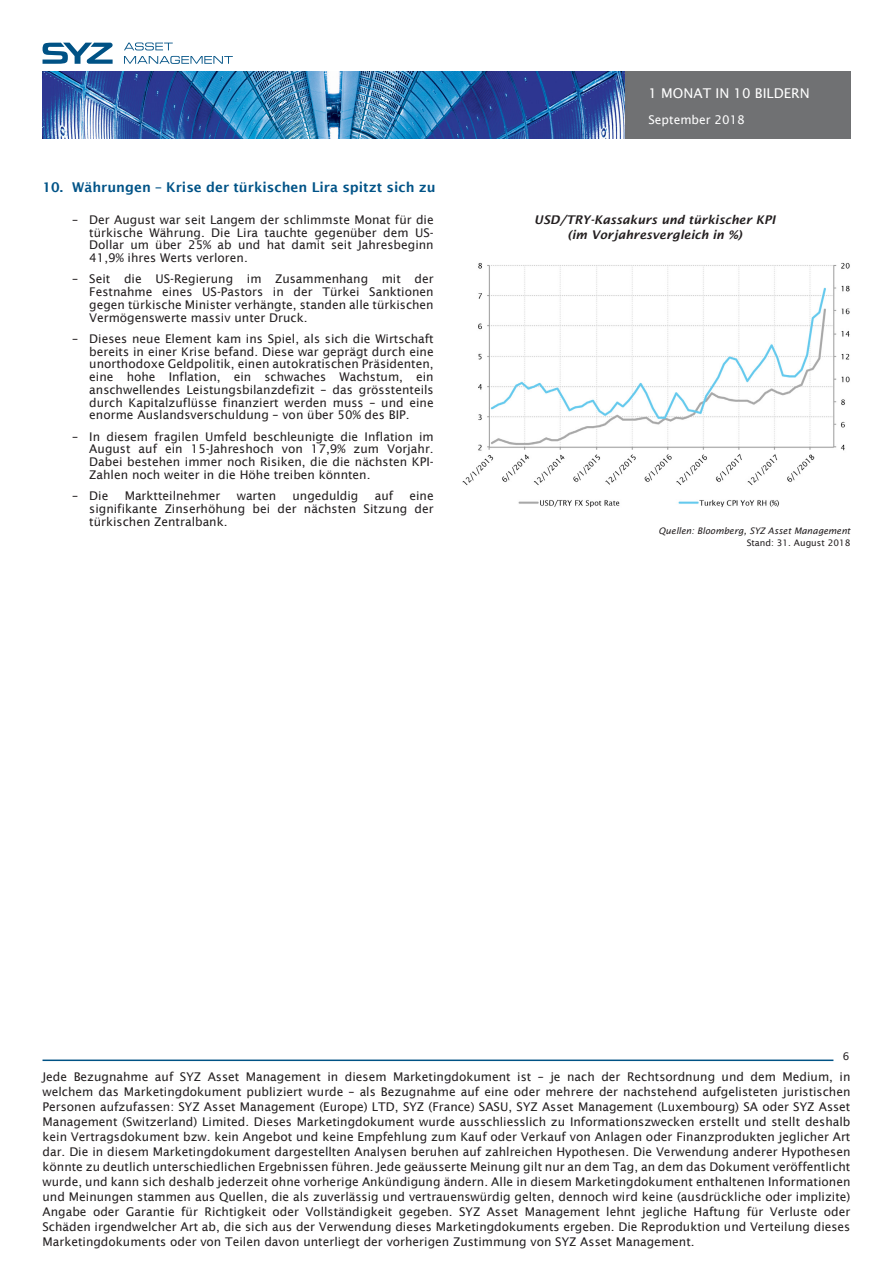
<style>
.page{position:relative;width:893px;height:1263px;background:#fff}
.page>*{position:absolute;margin:0;border:0;box-sizing:border-box;transform-origin:0 0}
.t1{font:600 13.5px "Lucida Sans";color:#005387}
.t2{font:13.5px "Lucida Sans";color:#fff}
.t3{font:12px/12.8px "Lucida Sans";color:#231f20;text-align:justify}
.Graph_TITLES{font:italic 600 12px/15px "Lucida Sans";color:#231f20;text-align:center}
.t4{font:12px "Lucida Sans";color:#fff}
.t5{font:10.5px "Lucida Sans";color:#231f20}
.Source_data{font:italic 9px "Lucida Sans";color:#231f20}
.Source_data-2{font:9px "Lucida Sans";color:#231f20}
</style>
<div class="page">
<svg style="left:124px;top:43px;width:49px;height:7px"></svg>
<svg style="left:124px;top:56px;width:109px;height:8px"></svg>
<svg style="left:43px;top:43px;width:70px;height:21px"></svg>
<img style="left:43px;top:72px;width:807px;height:67px">
<hr style="left:43px;top:1059px;width:790px;height:2px;background:#005285">
<img style="left:462px;top:262px;width:388px;height:246px">
<p class="t1" style="left:43px;top:180px;width:395px">10. Währungen – Krise der türkischen Lira spitzt sich zu</p>
<p class="t3" style="left:89px;top:213px;width:346px;text-indent:-17px">– Der August war seit Langem der schlimmste Monat für die türkische Währung. Die Lira tauchte gegenüber dem US-Dollar um über 25% ab und hat damit seit Jahresbeginn 41,9% ihres Werts verloren.</p>
<p class="t3" style="left:89px;top:273px;width:346px;text-indent:-17px">– Seit die US-Regierung im Zusammenhang mit der Festnahme eines US-Pastors in der Türkei Sanktionen gegen türkische Minister verhängte, standen alle türkischen Vermögenswerte massiv unter Druck.</p>
<p class="t3" style="left:89px;top:332px;width:346px;text-indent:-17px">– Dieses neue Element kam ins Spiel, als sich die Wirtschaft bereits in einer Krise befand. Diese war geprägt durch eine unorthodoxe Geldpolitik, einen autokratischen Präsidenten, eine hohe Inflation, ein schwaches Wachstum, ein anschwellendes Leistungsbilanzdefizit – das grösstenteils durch Kapitalzuflüsse finanziert werden muss – und eine enorme Auslandsverschuldung – von über 50% des BIP.</p>
<p class="t3" style="left:89px;top:430px;width:346px;text-indent:-17px">– In diesem fragilen Umfeld beschleunigte die Inflation im August auf ein 15-Jahreshoch von 17,9% zum Vorjahr.<br>Dabei bestehen immer noch Risiken, die die nächsten KPI-Zahlen noch weiter in die Höhe treiben könnten.</p>
<p class="t3" style="left:72px;top:489px;width:38px">– Die</p>
<p class="t3" style="left:125px;top:489px;width:97px">Marktteilnehmer</p>
<p class="t3" style="left:237px;top:489px;width:41px">warten</p>
<p class="t3" style="left:292px;top:489px;width:68px">ungeduldig</p>
<p class="t3" style="left:375px;top:489px;width:20px">auf</p>
<p class="t3" style="left:89px;top:489px;width:346px;text-indent:320px">eine signifikante Zinserhöhung bei der nächsten Sitzung der türkischen Zentralbank.</p>
<p class="t2" style="left:648px;top:85px;width:163px">1 MONAT IN 10 BILDERN</p>
<p class="t4" style="left:648px;top:113px;width:98px">September 2018</p>
<p class="Graph_TITLES" style="left:534px;top:212px;width:243px">USD/TRY-Kassakurs und türkischer KPI (im Vorjahresvergleich in %)</p>
<p class="Source_data" style="left:659px;top:526px;width:193px">Quellen: Bloomberg, SYZ Asset Management</p>
<p class="Source_data-2" style="left:747px;top:538px;width:105px">Stand: 31. August 2018</p>
<p class="t5" style="left:843px;top:1050px;width:8px">6</p>
<p class="t3" style="left:43px;top:1070px;width:809px;line-height:15px">Jede Bezugnahme auf SYZ Asset Management in diesem Marketingdokument ist – je nach der Rechtsordnung und dem Medium, in welchem das Marketingdokument publiziert wurde – als Bezugnahme auf eine oder mehrere der nachstehend aufgelisteten juristischen Personen aufzufassen: SYZ Asset Management (Europe) LTD, SYZ (France) SASU, SYZ Asset Management (Luxembourg) SA oder SYZ Asset Management (Switzerland) Limited. Dieses Marketingdokument wurde ausschliesslich zu Informationszwecken erstellt und stellt deshalb kein Vertragsdokument bzw. kein Angebot und keine Empfehlung zum Kauf oder Verkauf von Anlagen oder Finanzprodukten jeglicher Art dar. Die in diesem Marketingdokument dargestellten Analysen beruhen auf zahlreichen Hypothesen. Die Verwendung anderer Hypothesen könnte zu deutlich unterschiedlichen Ergebnissen führen. Jede geäusserte Meinung gilt nur an dem Tag, an dem das Dokument veröffentlicht wurde, und kann sich deshalb jederzeit ohne vorherige Ankündigung ändern. Alle in diesem Marketingdokument enthaltenen Informationen und Meinungen stammen aus Quellen, die als zuverlässig und vertrauenswürdig gelten, dennoch wird keine (ausdrückliche oder implizite)<br>Angabe oder Garantie für Richtigkeit oder Vollständigkeit gegeben. SYZ Asset Management lehnt jegliche Haftung für Verluste oder Schäden irgendwelcher Art ab, die sich aus der Verwendung dieses Marketingdokuments ergeben. Die Reproduktion und Verteilung dieses Marketingdokuments oder von Teilen davon unterliegt der vorherigen Zustimmung von SYZ Asset Management.</p>
</div>
